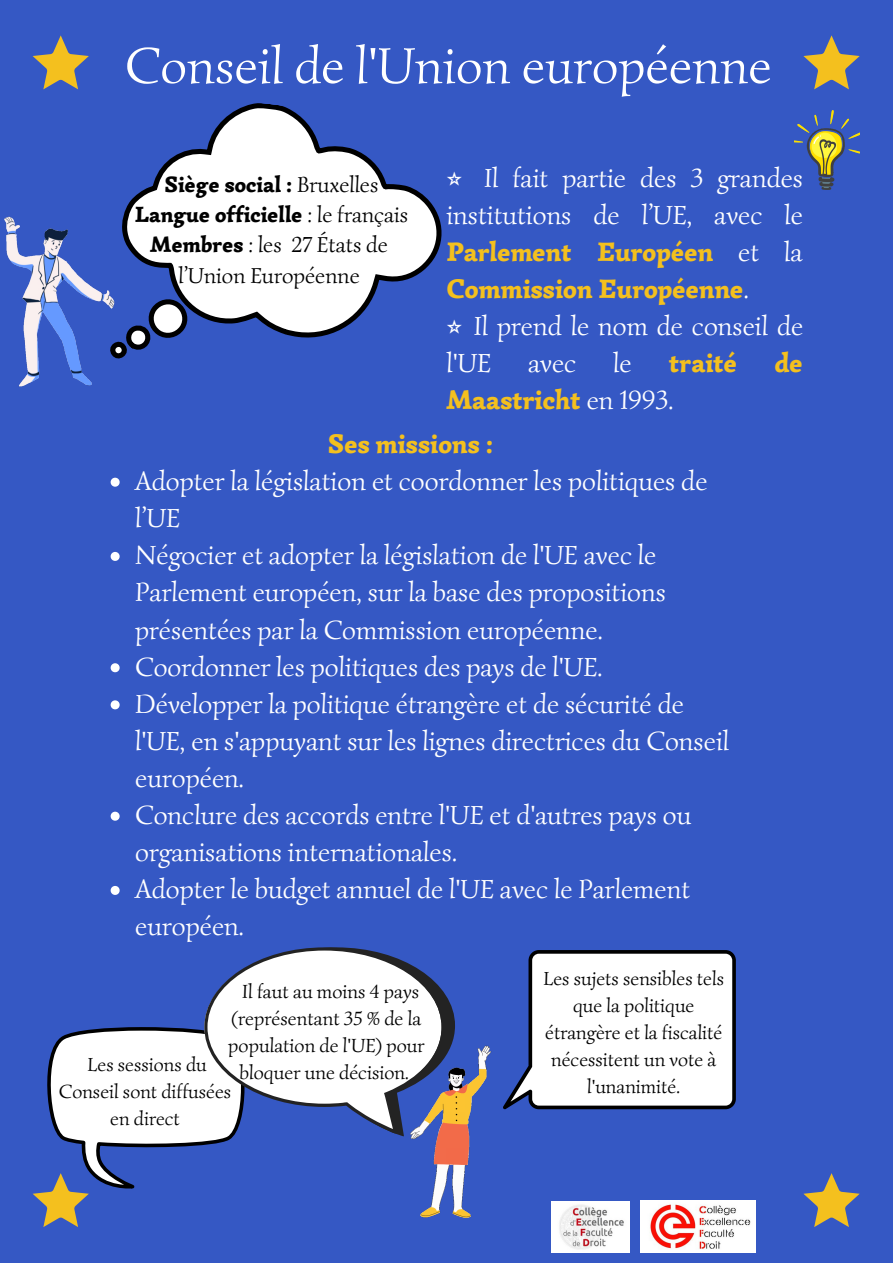
<style>
.page{position:relative;width:893px;height:1264px;background:#fff}
.page>*{position:absolute;margin:0;border:0;box-sizing:border-box;transform-origin:0 0}
.t1{font:51.6px "Simonetta";color:#fff}
.t2{font:27px/37px "Simonetta";color:#fff}
.t3{font:900 27px "Simonetta";color:#f4c01e}
.t4{font:22.35px/30.3px "Simonetta";color:#000;text-align:center}
.t5{font:19.65px/27px "Simonetta";color:#000;text-align:center}
.t6{font:19.5px/27px "Simonetta";color:#000;text-align:center}
.s1{font-weight:900}
.s2{font-family:"Free Serif"}
.s3{font-weight:900;color:#f4c01e}
.s4{font-weight:400;color:#fff}
</style>
<div class="page">
<div style="left:0;top:0;width:892px;height:1262px;background:#3558c4"></div>
<svg style="left:33px;top:35px;width:56px;height:54px"></svg>
<svg style="left:803px;top:35px;width:56px;height:54px"></svg>
<svg style="left:803px;top:1173px;width:56px;height:54px"></svg>
<img style="left:4px;top:216px;width:101px;height:171px">
<svg style="left:105px;top:103px;width:337px;height:256px"></svg>
<svg style="left:111px;top:477px;width:9px;height:9px"></svg>
<svg style="left:111px;top:552px;width:9px;height:9px"></svg>
<svg style="left:111px;top:663px;width:9px;height:9px"></svg>
<svg style="left:111px;top:700px;width:9px;height:9px"></svg>
<svg style="left:111px;top:811px;width:9px;height:9px"></svg>
<svg style="left:111px;top:886px;width:9px;height:8px"></svg>
<img style="left:455px;top:1045px;width:37px;height:172px">
<svg style="left:33px;top:947px;width:422px;height:280px"></svg>
<img style="left:794px;top:111px;width:65px;height:79px">
<svg style="left:503px;top:950px;width:232px;height:159px"></svg>
<img style="left:551px;top:1201px;width:78px;height:51px">
<img style="left:640px;top:1200px;width:115px;height:52px">
<h1 class="t1" style="left:125px;top:33px;width:648px">Conseil de l'Union européenne</h1>
<p class="t4" style="left:135px;top:169px;width:275px"><span class="s1">Siège social :</span> Bruxelles<br><span class="s1">Langue officielle</span> : le français<br><span class="s1">Membres</span> : les 27 États de l’Union Européenne</p>
<p class="t2" style="left:446px;top:159px;width:358px"><span class="s2">⭐️</span> Il fait partie des 3 grandes institutions de l’UE, avec le<br><span class="s3">Parlement Européen</span> et la<br><span class="s3">Commission Européenne</span>.<br><span class="s2">⭐️</span> Il prend le nom de conseil de l'UE</p>
<p class="t2" style="left:528px;top:344px;width:50px">avec</p>
<p class="t2" style="left:613px;top:344px;width:20px">le</p>
<p class="t3" style="left:669px;top:346px;width:69px">traité</p>
<p class="t3" style="left:774px;top:346px;width:29px">de</p>
<p class="t3" style="left:446px;top:383px;width:229px">Maastricht <span class="s4">en 1993.</span></p>
<p class="t3" style="left:328px;top:427px;width:167px">Ses missions :</p>
<p class="t2" style="left:135px;top:462px;width:595px">Adopter la législation et coordonner les politiques de l’UE<br>Négocier et adopter la législation de l'UE avec le Parlement européen, sur la base des propositions présentées par la Commission européenne.<br>Coordonner les politiques des pays de l'UE.<br>Développer la politique étrangère et de sécurité de l'UE, en s'appuyant sur les lignes directrices du Conseil européen.<br>Conclure des accords entre l'UE et d'autres pays ou organisations internationales.<br>Adopter le budget annuel de l'UE avec le Parlement européen.</p>
<p class="t5" style="left:228px;top:978px;width:198px">Il faut au moins 4 pays (représentant 35 % de la population de l'UE) pour bloquer une décision.</p>
<p class="t6" style="left:59px;top:1050px;width:174px">Les sessions du<br>Conseil sont diffusées en direct</p>
<p class="t6" style="left:543px;top:965px;width:182px">Les sujets sensibles tels que la politique étrangère et la fiscalité nécessitent un vote à l'unanimité.</p>
</div>
